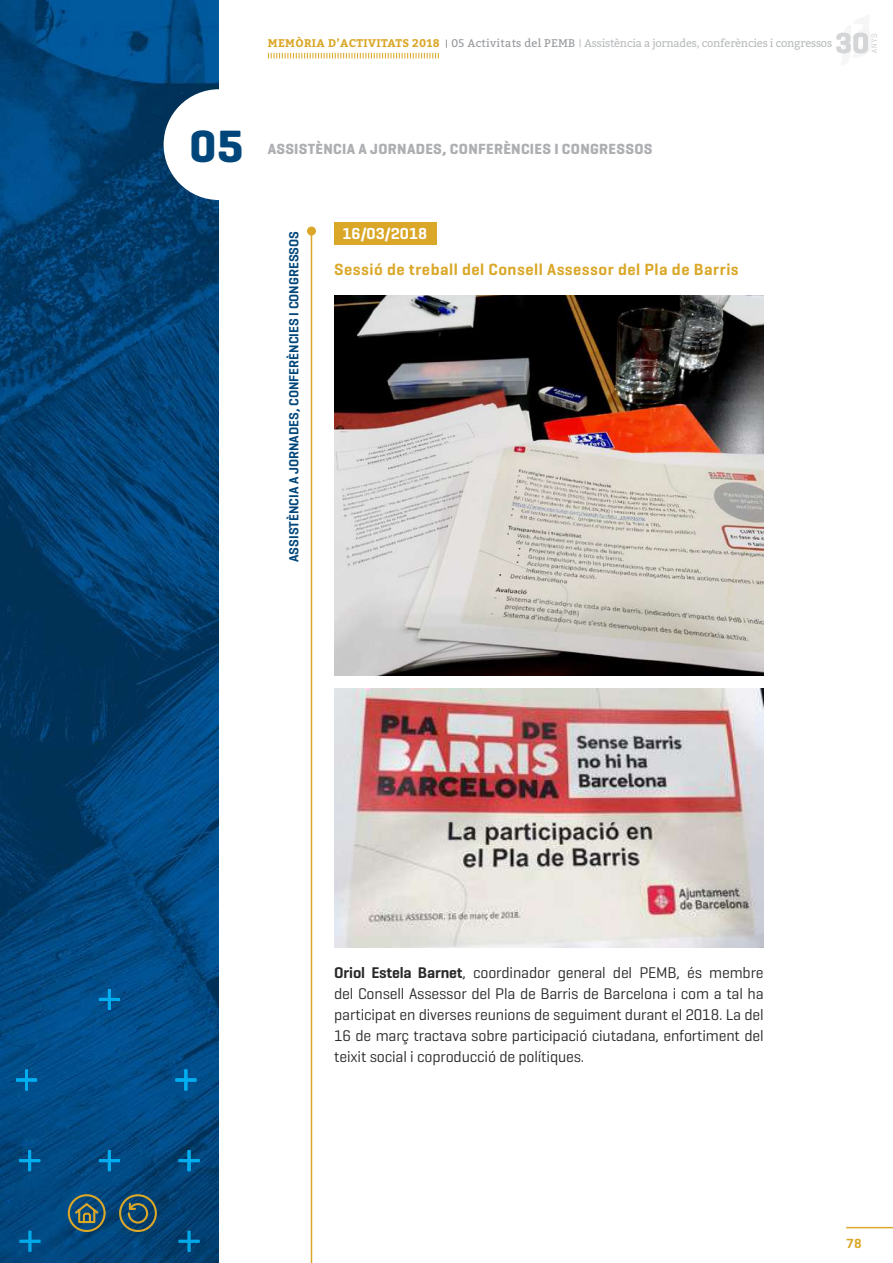
<style>
.page{position:relative;width:893px;height:1263px;background:#fff}
.page>*{position:absolute;margin:0;border:0;box-sizing:border-box;transform-origin:0 0}
.t1{font:700 46.05px "Geogrotesque";color:#00467a}
.t2{font:600 16.5px "Geogrotesque";letter-spacing:.03em;color:#daa728}
.t3{font:600 16.2px "Geogrotesque";color:#fff}
.t4{font:15.75px/21px "Geogrotesque";letter-spacing:-.01em;color:#292829;text-align:justify}
.t5{font:700 15px "Geogrotesque";letter-spacing:.02em;color:#adafb2}
.t6{font:600 13.5px "Geogrotesque";color:#00467a}
.t7{font:600 13.5px "Geogrotesque";color:#daa728}
.t8{font:11.1px "Bitter";letter-spacing:-.02em;color:#babcbe}
.t9{font:700 11.1px "Bitter";letter-spacing:.03em;color:#daa728}
.s1{font-weight:400;color:#989a9d}
.s2{font-weight:600}
</style>
<div class="page">
<img style="left:0;top:0;width:219px;height:1263px">
<svg style="left:99px;top:989px;width:21px;height:21px"></svg>
<svg style="left:19px;top:1150px;width:21px;height:21px"></svg>
<svg style="left:179px;top:1150px;width:21px;height:21px"></svg>
<svg style="left:99px;top:1150px;width:21px;height:21px"></svg>
<svg style="left:179px;top:1231px;width:21px;height:21px"></svg>
<svg style="left:16px;top:1069px;width:21px;height:21px"></svg>
<svg style="left:175px;top:1069px;width:21px;height:21px"></svg>
<svg style="left:20px;top:1231px;width:20px;height:21px"></svg>
<hr style="left:846px;top:1227px;width:47px;height:1px;background:#daa728">
<svg style="left:268px;top:53px;width:171px;height:5px"></svg>
<div style="left:164px;top:89px;width:110px;height:111px;background:#fff;border-radius:50%"></div>
<svg style="left:836px;top:32px;width:41px;height:22px"></svg>
<svg style="left:73px;top:1201px;width:27px;height:23px"></svg>
<div style="left:68px;top:1194px;width:38px;height:38px;border:2px solid #daa728;border-radius:50%"></div>
<div style="left:119px;top:1194px;width:38px;height:38px;border:2px solid #daa728;border-radius:50%"></div>
<svg style="left:127px;top:1201px;width:22px;height:23px"></svg>
<hr style="left:311px;top:231px;width:1px;height:1032px;background:#daa728">
<div style="left:307px;top:227px;width:9px;height:9px;background:#daa728;border-radius:50%"></div>
<img style="left:334px;top:295px;width:430px;height:380px">
<div style="left:334px;top:222px;width:102px;height:22px;background:#daa728"></div>
<img style="left:334px;top:688px;width:430px;height:259px">
<p class="t9" style="left:268px;top:35px;width:309px">MEMÒRIA D’ACTIVITATS 2018 <span class="s1">05 Activitats del PEMB</span></p>
<p class="t8" style="left:584px;top:35px;width:250px">Assistència a jornades, conferències i congressos</p>
<h1 class="t1" style="left:190px;top:117px;width:55px">05</h1>
<p class="t5" style="left:268px;top:140px;width:386px">ASSISTÈNCIA A JORNADES, CONFERÈNCIES I CONGRESSOS</p>
<p class="t6" style="left:285px;top:562px;width:332px;rotate:-90deg">ASSISTÈNCIA A JORNADES, CONFERÈNCIES I CONGRESSOS</p>
<p class="t3" style="left:342px;top:224px;width:86px">16/03/2018</p>
<p class="t2" style="left:334px;top:259px;width:406px">Sessió de treball del Consell Assessor del Pla de Barris</p>
<p class="t4" style="left:334px;top:962px;width:431px"><span class="s2">Oriol Estela Barnet</span>, coordinador general del PEMB, és membre del Consell Assessor del Pla de Barris de Barcelona i com a tal ha participat en diverses reunions de seguiment durant el 2018. La del 16 de març tractava sobre participació ciutadana, enfortiment del teixit social i coproducció de polítiques.</p>
<p class="t7" style="left:846px;top:1235px;width:17px">78</p>
</div>
